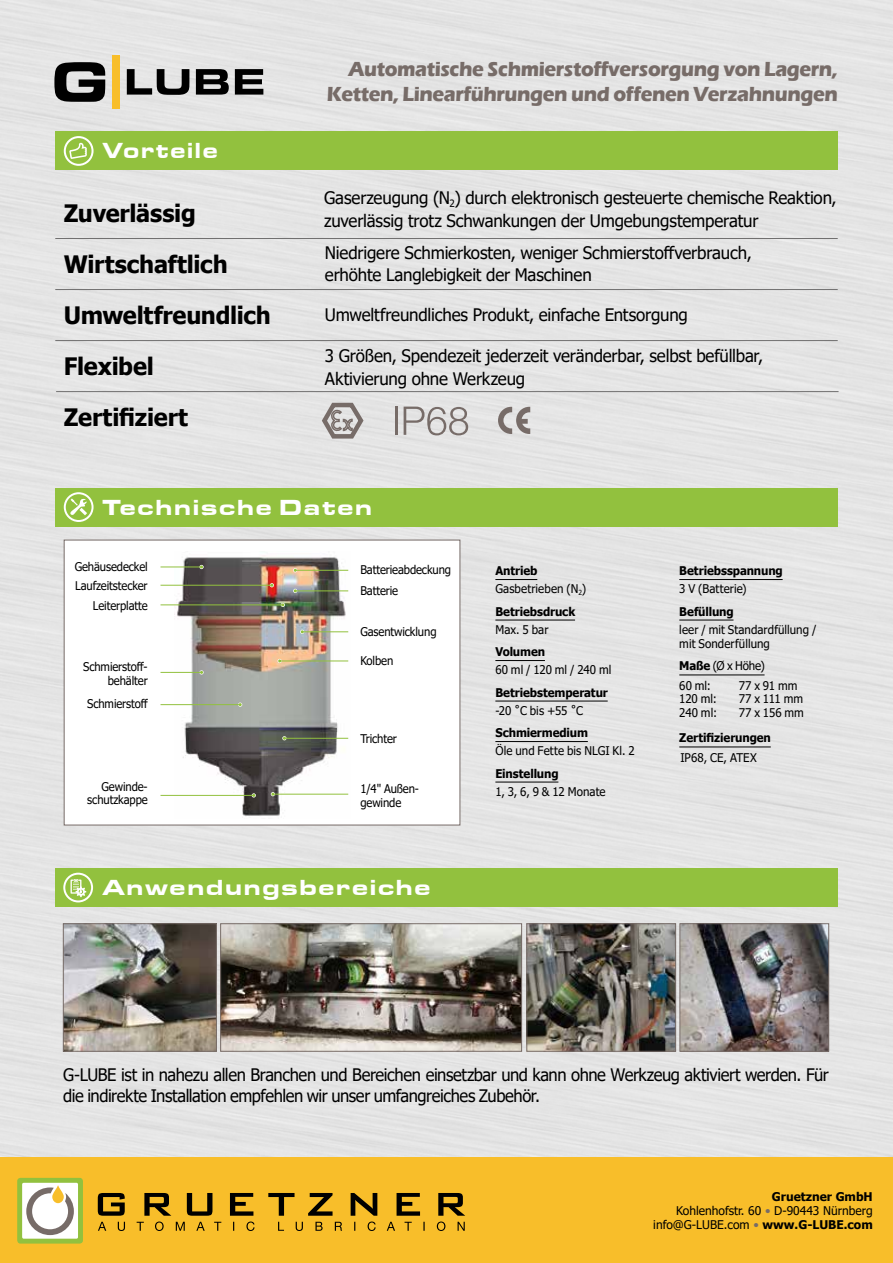
<style>
.page{position:relative;width:893px;height:1263px;background:#fff}
.page>*{position:absolute;margin:0;border:0;box-sizing:border-box;transform-origin:0 0}
.t1{font:700 24px/51px "Tahoma";letter-spacing:-.01em;color:#000}
.t2{font:22.5px "Eurostar Black Extended";letter-spacing:.05em;color:#fff}
.t3{font:22.5px "Eurostar Black Extended";letter-spacing:.05em;color:#fff;scale:.94 1}
.t4{font:700 21px/25.5px "Eras ITC";letter-spacing:-.02em;color:#776c68;text-align:right;scale:.94 1}
.t5{font:17.25px/22.5px "Tahoma";letter-spacing:-.015em;color:#000}
.t6{font:17.25px/20.7px "Tahoma";letter-spacing:-.015em;color:#000;scale:.96 1}
.t7{font:12px/13.5px "Tahoma";letter-spacing:-.01em;color:#000;text-align:right;scale:.94 1}
.t8{font:12px/13.5px "Tahoma";letter-spacing:-.01em;color:#000;scale:.96 1}
.t9{font:700 12px "Tahoma";letter-spacing:-.01em;color:#000;scale:.96 1}
.t10{font:12px/14.4px "Tahoma";letter-spacing:-.01em;color:#000;text-align:right}
.t11{font:12px/18px "Tahoma";letter-spacing:.01em;color:#000;scale:.96 1}
.s1{font-weight:700}
.s2{color:#776c68}
</style>
<div class="page">
<div style="left:0;top:0;width:893px;height:1158px;background:#e4e4e4"></div>
<div style="left:55px;top:132px;width:783px;height:38px;background:#92c13e"></div>
<div style="left:55px;top:868px;width:782px;height:39px;background:#92c13e"></div>
<div style="left:55px;top:488px;width:783px;height:38px;background:#92c13e"></div>
<hr style="left:55px;top:238px;width:783px;height:1px;background:#706f6f">
<hr style="left:55px;top:289px;width:783px;height:1px;background:#706f6f">
<hr style="left:55px;top:340px;width:783px;height:1px;background:#706f6f">
<hr style="left:56px;top:391px;width:782px;height:1px;background:#706f6f">
<svg style="left:127px;top:69px;width:62px;height:26px;background:#767676"></svg>
<svg style="left:196px;top:69px;width:33px;height:26px"></svg>
<svg style="left:235px;top:69px;width:28px;height:26px"></svg>
<svg style="left:54px;top:62px;width:51px;height:40px;background:#494949"></svg>
<div style="left:112px;top:55px;width:8px;height:53px;background:#f8be2a"></div>
<div style="left:64px;top:540px;width:396px;height:285px;background:#fff"></div>
<div style="left:0;top:1158px;width:893px;height:105px;background:#f8be2a"></div>
<div style="left:64px;top:136px;width:30px;height:30px;border:2px solid #fff;border-radius:50%"></div>
<svg style="left:69px;top:143px;width:18px;height:16px"></svg>
<img style="left:65px;top:925px;width:150px;height:125px">
<div style="left:63px;top:923px;width:154px;height:129px;border:1px solid #776c68"></div>
<img style="left:528px;top:925px;width:146px;height:125px">
<div style="left:526px;top:923px;width:150px;height:129px;border:1px solid #776c68"></div>
<img style="left:222px;top:925px;width:298px;height:125px">
<div style="left:220px;top:923px;width:302px;height:129px;border:1px solid #776c68"></div>
<img style="left:681px;top:925px;width:146px;height:125px">
<div style="left:679px;top:923px;width:150px;height:129px;border:1px solid #776c68"></div>
<div style="left:63px;top:873px;width:30px;height:29px;border:2px solid #fff;border-radius:50%"></div>
<svg style="left:71px;top:879px;width:15px;height:18px"></svg>
<div style="left:64px;top:492px;width:30px;height:30px;border:2px solid #fff;border-radius:50%"></div>
<svg style="left:70px;top:498px;width:17px;height:17px"></svg>
<img style="left:175px;top:555px;width:174px;height:261px">
<hr style="left:161px;top:567px;width:41px;height:1px;background:#92c13e">
<svg style="left:199px;top:565px;width:5px;height:4px"></svg>
<hr style="left:161px;top:585px;width:111px;height:1px;background:#92c13e">
<svg style="left:270px;top:583px;width:4px;height:4px"></svg>
<hr style="left:161px;top:604px;width:122px;height:1px;background:#92c13e">
<svg style="left:281px;top:603px;width:4px;height:4px"></svg>
<hr style="left:161px;top:672px;width:41px;height:1px;background:#92c13e">
<svg style="left:199px;top:670px;width:5px;height:4px"></svg>
<hr style="left:161px;top:704px;width:79px;height:1px;background:#92c13e">
<svg style="left:238px;top:702px;width:4px;height:5px"></svg>
<hr style="left:161px;top:795px;width:93px;height:1px;background:#92c13e">
<svg style="left:252px;top:793px;width:4px;height:4px"></svg>
<hr style="left:284px;top:738px;width:64px;height:1px;background:#92c13e">
<svg style="left:282px;top:736px;width:5px;height:4px"></svg>
<hr style="left:280px;top:661px;width:68px;height:1px;background:#92c13e">
<svg style="left:278px;top:659px;width:4px;height:4px"></svg>
<hr style="left:302px;top:631px;width:46px;height:1px;background:#92c13e">
<svg style="left:300px;top:630px;width:4px;height:4px"></svg>
<hr style="left:295px;top:590px;width:53px;height:1px;background:#92c13e">
<svg style="left:293px;top:589px;width:4px;height:4px"></svg>
<hr style="left:295px;top:570px;width:53px;height:1px;background:#92c13e">
<svg style="left:293px;top:568px;width:4px;height:4px"></svg>
<hr style="left:273px;top:794px;width:75px;height:1px;background:#92c13e">
<svg style="left:271px;top:792px;width:4px;height:4px"></svg>
<hr style="left:395px;top:407px;width:3px;height:28px;background:#776c68">
<svg style="left:404px;top:407px;width:64px;height:28px;background:#c2bfbe"></svg>
<svg style="left:498px;top:407px;width:32px;height:27px"></svg>
<hr style="left:495px;top:579px;width:42px;height:1px;background:#000">
<hr style="left:495px;top:620px;width:80px;height:1px;background:#000">
<hr style="left:495px;top:660px;width:50px;height:1px;background:#000">
<hr style="left:495px;top:701px;width:113px;height:1px;background:#000">
<hr style="left:495px;top:741px;width:93px;height:1px;background:#000">
<hr style="left:495px;top:782px;width:63px;height:1px;background:#000">
<hr style="left:679px;top:579px;width:104px;height:1px;background:#000">
<hr style="left:679px;top:620px;width:54px;height:1px;background:#000">
<hr style="left:679px;top:675px;width:86px;height:1px;background:#000">
<hr style="left:679px;top:747px;width:92px;height:1px;background:#000">
<svg style="left:98px;top:1193px;width:367px;height:38px"></svg>
<svg style="left:17px;top:1178px;width:66px;height:65px;background:#ccd5ac"></svg>
<svg style="left:319px;top:399px;width:47px;height:42px;background:#bebab9"></svg>
<h2 class="t3" style="left:102px;top:137px;width:125px">Vorteile</h2>
<h1 class="t1" style="left:64px;top:188px;width:209px">Zuverlässig<br>Wirtschaftlich<br>Umweltfreundlich<br>Flexibel<br>Zertifiziert</h1>
<p class="t4" style="left:327px;top:56px;width:545px">Automatische Schmierstoffversorgung von Lagern,<br>Ketten, Linearführungen und offenen Verzahnungen</p>
<p class="t5" style="left:324px;top:188px;width:514px">Gaserzeugung (N<sub>2</sub>) durch elektronisch gesteuerte chemische Reaktion, zuverlässig trotz Schwankungen der Umgebungstemperatur</p>
<p class="t5" style="left:325px;top:242px;width:428px">Niedrigere Schmierkosten, weniger Schmierstoffverbrauch, erhöhte Langlebigkeit der Maschinen</p>
<p class="t5" style="left:325px;top:305px;width:364px">Umweltfreundliches Produkt, einfache Entsorgung</p>
<p class="t5" style="left:325px;top:346px;width:440px">3 Größen, Spendezeit jederzeit veränderbar, selbst befüllbar,<br>Aktivierung ohne Werkzeug</p>
<h2 class="t2" style="left:102px;top:493px;width:272px">Technische Daten</h2>
<p class="t7" style="left:75px;top:560px;width:79px">Gehäusedeckel</p>
<p class="t7" style="left:75px;top:577px;width:79px;line-height:19.6px">Laufzeitstecker<br>Leiterplatte</p>
<p class="t7" style="left:83px;top:661px;width:70px">Schmierstoff&shy;behälter</p>
<p class="t7" style="left:87px;top:698px;width:66px">Schmierstoff</p>
<p class="t7" style="left:87px;top:780px;width:66px">Gewinde&shy;schutzkappe</p>
<p class="t7" style="left:360px;top:560px;width:98px;line-height:20.9px;text-align:left">Batterieabdeckung<br>Batterie</p>
<p class="t7" style="left:360px;top:626px;width:83px">Gasentwicklung</p>
<p class="t7" style="left:360px;top:654px;width:37px">Kolben</p>
<p class="t7" style="left:360px;top:732px;width:40px">Trichter</p>
<p class="t7" style="left:360px;top:783px;width:64px;text-align:left">1/4" Außen&shy;gewinde</p>
<h2 class="t2" style="left:102px;top:873px;width:330px">Anwendungsbereiche</h2>
<p class="t11" style="left:495px;top:562px;width:96px"><span class="s1">Antrieb<br></span>Gasbetrieben (N<sub>2</sub>)</p>
<p class="t9" style="left:495px;top:603px;width:85px">Betriebsdruck</p>
<p class="t8" style="left:495px;top:623px;width:57px">Max. 5 bar</p>
<p class="t9" style="left:495px;top:643px;width:53px">Volumen</p>
<p class="t8" style="left:495px;top:664px;width:122px">60 ml / 120 ml / 240 ml</p>
<p class="t9" style="left:495px;top:684px;width:119px">Betriebstemperatur</p>
<p class="t8" style="left:495px;top:704px;width:93px">-20 ˚C bis +55 ˚C</p>
<p class="t9" style="left:495px;top:724px;width:98px">Schmiermedium</p>
<p class="t11" style="left:495px;top:742px;width:147px">Öle und Fette bis NLGI Kl. 2</p>
<p class="t9" style="left:495px;top:765px;width:67px">Einstellung</p>
<p class="t8" style="left:495px;top:785px;width:116px">1, 3, 6, 9 &amp; 12 Monate</p>
<p class="t9" style="left:679px;top:562px;width:109px">Betriebsspannung</p>
<p class="t11" style="left:679px;top:580px;width:72px">3 V (Batterie)</p>
<p class="t9" style="left:679px;top:603px;width:58px">Befüllung</p>
<p class="t8" style="left:679px;top:623px;width:144px;line-height:14.4px">leer / mit Standardfüllung / mit Sonderfüllung</p>
<p class="t8" style="left:679px;top:660px;width:91px"><span class="s1">Maße</span> (Ø x Höhe)</p>
<p class="t8" style="left:679px;top:679px;width:41px">60 ml:<br>120 ml:<br>240 ml:</p>
<p class="t11" style="left:680px;top:750px;width:81px">IP68, CE, ATEX</p>
<p class="t8" style="left:739px;top:679px;width:69px">77 x 91 mm<br>77 x 111 mm<br>77 x 156 mm</p>
<p class="t9" style="left:679px;top:730px;width:97px">Zertifizierungen</p>
<p class="t6" style="left:63px;top:1065px;width:799px">G-LUBE ist in nahezu allen Branchen und Bereichen einsetzbar und kann ohne Werkzeug aktiviert werden. Für die indirekte Installation empfehlen wir unser umfangreiches Zubehör.</p>
<p class="t10" style="left:653px;top:1190px;width:221px"><span class="s1">Gruetzner GmbH<br></span>Kohlenhofstr. 60 <span class="s2">•</span> D-90443 Nürnberg info@G-LUBE.com <span class="s2">•</span> <span class="s1">www.G-LUBE.com</span></p>
</div>
